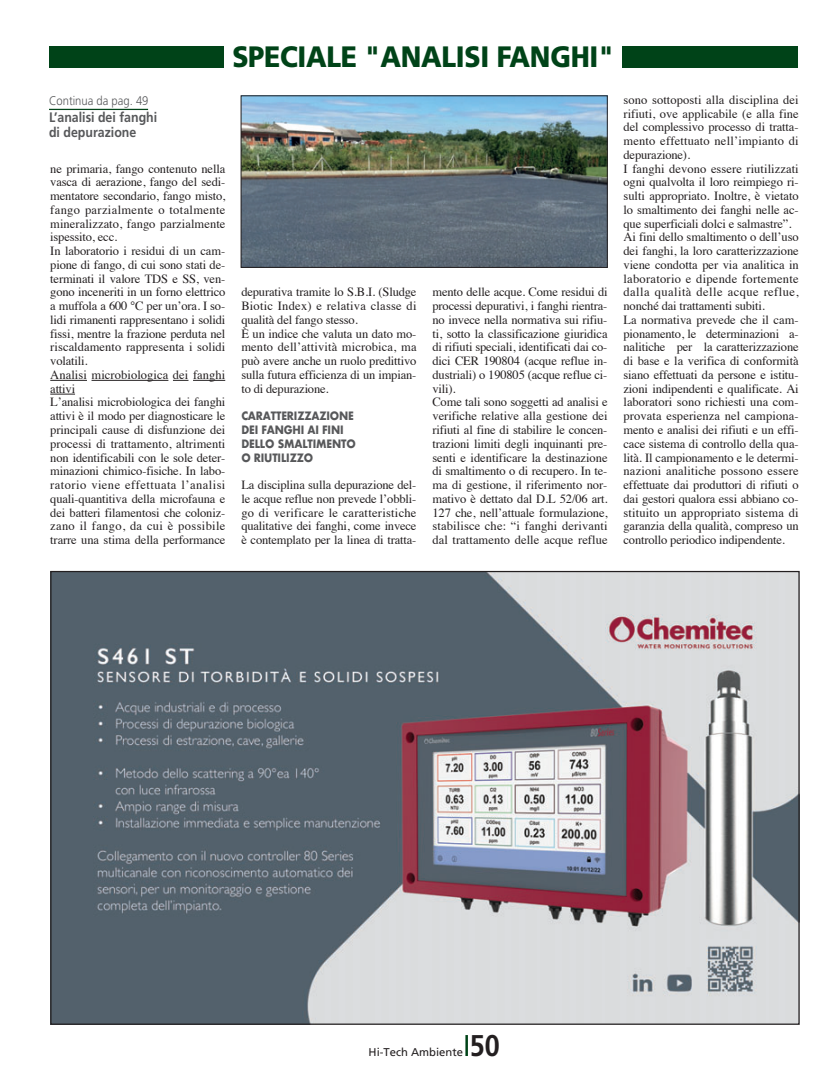
<style>
.page{position:relative;width:830px;height:1078px;background:#fff}
.page>*{position:absolute;margin:0;border:0;box-sizing:border-box;transform-origin:0 0}
.t1{font:700 30px "Frutiger";color:#231f20;scale:.9 1}
.t2{font:900 29.5px "Frutiger";letter-spacing:-.01em;color:#004318;scale:.9 1}
.t3{font:700 13.75px "Frutiger";color:#57585a;scale:.9 1}
.t4{font:12.5px/13.8px "Times";letter-spacing:-.01em;color:#231f20;text-align:justify}
.t5{font:300 12.5px "Frutiger";color:#57585a;scale:.9 1}
.t6{font:700 11.25px "Futura";letter-spacing:-.015em;color:#57585a;scale:.9 1}
.t7{font:11.25px "Frutiger";color:#231f20}
</style>
<div class="page">
<hr style="left:50px;top:380px;width:37px;height:1px;background:#231f20">
<hr style="left:91px;top:380px;width:77px;height:1px;background:#231f20">
<svg style="left:173px;top:380px;width:15px;height:1px"></svg>
<hr style="left:193px;top:380px;width:32px;height:1px;background:#231f20">
<svg style="left:50px;top:393px;width:25px;height:1px"></svg>
<hr style="left:49px;top:109px;width:99px;height:1px;background:#004318">
<div style="left:50px;top:47px;width:747px;height:21px;background:#004318"></div>
<div style="left:224px;top:0;width:398px;height:80px;background:#fff"></div>
<hr style="left:465px;top:1034px;width:2px;height:21px;background:#004318">
<img style="left:52px;top:572px;width:745px;height:450px">
<img style="left:243px;top:97px;width:362px;height:169px">
<div style="left:241px;top:95px;width:366px;height:173px;border:1px solid #231f20"></div>
<p class="t2" style="left:232px;top:45px;width:425px">SPECIALE "ANALISI FANGHI"</p>
<p class="t5" style="left:49px;top:95px;width:112px">Continua da pag. 49</p>
<p class="t3" style="left:49px;top:112px;width:122px">L’analisi dei fanghi</p>
<p class="t3" style="left:49px;top:127px;width:99px">di depurazione</p>
<p class="t4" style="left:50px;top:162px;width:176px">ne primaria, fango contenuto nella vasca di aerazione, fango del sedi&shy;mentatore secondario, fango misto, fango parzialmente o totalmente mineralizzato, fango parzialmente ispessito, ecc.</p>
<p class="t4" style="left:50px;top:245px;width:176px">In laboratorio i residui di un cam&shy;pione di fango, di cui sono stati de&shy;terminati il valore TDS e SS, ven&shy;gono inceneriti in un forno elettrico a muffola a 600 °C per un’ora. I so&shy;lidi rimanenti rappresentano i solidi fissi, mentre la frazione perduta nel riscaldamento rappresenta i solidi volatili.</p>
<p class="t4" style="left:50px;top:369px;width:176px">Analisi microbiologica dei fanghi attivi</p>
<p class="t4" style="left:50px;top:396px;width:177px">L’analisi microbiologica dei fanghi attivi è il modo per diagnosticare le principali cause di disfunzione dei processi di trattamento, altrimenti non identificabili con le sole deter&shy;minazioni chimico-fisiche. In labo&shy;ratorio viene effettuata l’analisi quali-quantitiva della microfauna e dei batteri filamentosi che coloniz&shy;zano il fango, da cui è possibile trarre una stima della performance</p>
<p class="t4" style="left:241px;top:286px;width:176px">depurativa tramite lo S.B.I. (Sludge Biotic Index) e relativa classe di qualità del fango stesso.</p>
<p class="t4" style="left:241px;top:327px;width:177px">È un indice che valuta un dato mo&shy;mento dell’attività microbica, ma può avere anche un ruolo predittivo sulla futura efficienza di un impian&shy;to di depurazione.</p>
<p class="t6" style="left:241px;top:408px;width:127px">CARATTERIZZAZIONE</p>
<p class="t6" style="left:241px;top:422px;width:115px">DEI FANGHI AI FINI</p>
<p class="t6" style="left:241px;top:436px;width:129px">DELLO SMALTIMENTO</p>
<p class="t6" style="left:241px;top:449px;width:81px">O RIUTILIZZO</p>
<p class="t4" style="left:241px;top:479px;width:176px">La disciplina sulla depurazione del&shy;le acque reflue non prevede l’obbli&shy;go di verificare le caratteristiche qualitative dei fanghi, come invece è contemplato per la linea di tratta-</p>
<p class="t4" style="left:432px;top:286px;width:176px">mento delle acque. Come residui di processi depurativi, i fanghi rientra&shy;no invece nella normativa sui rifiu&shy;ti, sotto la classificazione giuridica di rifiuti speciali, identificati dai co&shy;dici CER 190804 (acque reflue in&shy;dustriali) o 190805 (acque reflue ci&shy;vili).</p>
<p class="t4" style="left:432px;top:396px;width:177px">Come tali sono soggetti ad analisi e verifiche relative alla gestione dei rifiuti al fine di stabilire le concen&shy;trazioni limiti degli inquinanti pre&shy;senti e identificare la destinazione di smaltimento o di recupero. In te&shy;ma di gestione, il riferimento nor&shy;mativo è dettato dal D.L 52/06 art.<br>127 che, nell’attuale formulazione, stabilisce che: “i fanghi derivanti dal trattamento delle acque reflue</p>
<p class="t4" style="left:623px;top:94px;width:176px">sono sottoposti alla disciplina dei rifiuti, ove applicabile (e alla fine del complessivo processo di tratta&shy;mento effettuato nell’impianto di depurazione).</p>
<p class="t4" style="left:623px;top:162px;width:176px">I fanghi devono essere riutilizzati ogni qualvolta il loro reimpiego ri&shy;sulti appropriato. Inoltre, è vietato lo smaltimento dei fanghi nelle ac&shy;que superficiali dolci e salmastre”.</p>
<p class="t4" style="left:623px;top:231px;width:177px">Ai fini dello smaltimento o dell’uso dei fanghi, la loro caratterizzazione viene condotta per via analitica in laboratorio e dipende fortemente dalla qualità delle acque reflue, nonché dai trattamenti subiti.</p>
<p class="t4" style="left:623px;top:314px;width:176px">La normativa prevede che il cam&shy;pionamento, le determinazioni a&shy;nalitiche per la caratterizzazione di base e la verifica di conformità siano effettuati da persone e istitu&shy;zioni indipendenti e qualificate. Ai laboratori sono richiesti una com&shy;provata esperienza nel campiona&shy;mento e analisi dei rifiuti e un effi&shy;cace sistema di controllo della qua&shy;lità. Il campionamento e le determi&shy;nazioni analitiche possono essere effettuate dai produttori di rifiuti o dai gestori qualora essi abbiano co&shy;stituito un appropriato sistema di garanzia della qualità, compreso un controllo periodico indipendente.</p>
<p class="t7" style="left:368px;top:1047px;width:96px">Hi-Tech Ambiente</p>
<p class="t1" style="left:469px;top:1033px;width:35px">50</p>
</div>
